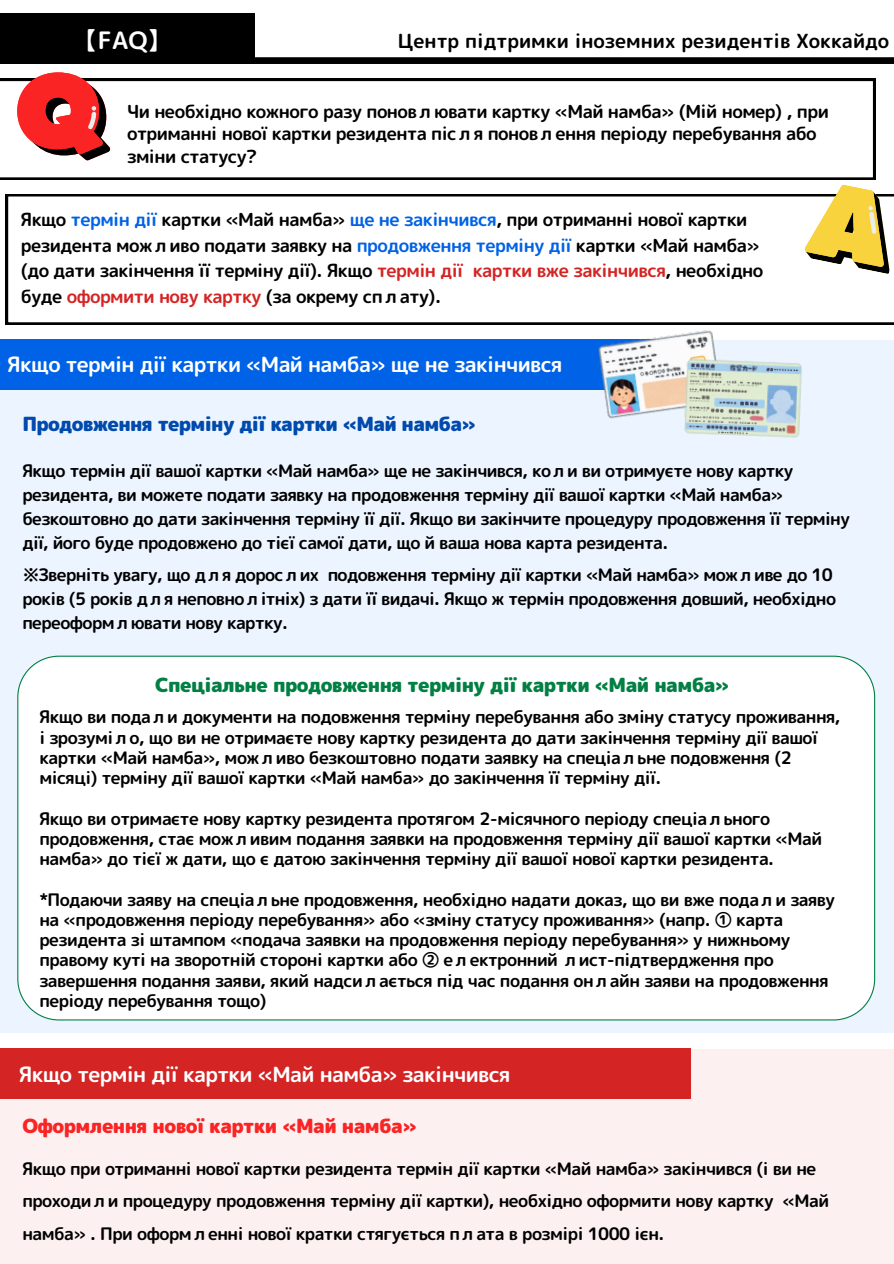
<style>
.page{position:relative;width:894px;height:1264px;background:#fff}
.page>*{position:absolute;margin:0;border:0;box-sizing:border-box;transform-origin:0 0}
.t1{font:24px "rounded mplus 1 p bold";color:#fff}
.t2{font:21px "rounded mplus 1 p bold";letter-spacing:-.03em;color:#fff}
.t3{font:19.5px "rounded mplus 1 p black";letter-spacing:-.03em;color:#028043}
.t4{font:19.5px "rounded mplus 1 p bold";color:#000}
.t5{font:19.5px "rounded mplus 1 p black";letter-spacing:-.035em;color:#004aad}
.t6{font:19.5px "rounded mplus 1 p black";letter-spacing:-.03em;color:#fa2424}
.t7{font:18px/25.8px "rounded mplus 1 p bold";letter-spacing:-.03em;color:#000}
.t8{font:17.25px/20.2px "rounded mplus 1 p bold";letter-spacing:-.03em;color:#000}
.s1{color:#0062e6}
.s2{color:#d42424}
</style>
<div class="page">
<div style="left:6px;top:57px;width:887px;height:7px;background:#000"></div>
<div style="left:0;top:14px;width:254px;height:50px;background:#000"></div>
<svg style="left:6px;top:194px;width:887px;height:130px"></svg>
<div style="left:0;top:340px;width:893px;height:692px;background:#ecf4ff"></div>
<svg style="left:0;top:79px;width:874px;height:101px"></svg>
<svg style="left:17px;top:72px;width:93px;height:88px"></svg>
<svg style="left:802px;top:185px;width:91px;height:89px"></svg>
<div style="left:0;top:339px;width:696px;height:50px;background:#0062e6"></div>
<img style="left:597px;top:330px;width:119px;height:89px">
<img style="left:683px;top:358px;width:119px;height:80px">
<div style="left:17px;top:655px;width:857px;height:365px;background:#fff"></div>
<div style="left:0;top:1048px;width:893px;height:215px;background:#fcf0f0"></div>
<div style="left:0;top:1048px;width:691px;height:50px;background:#d42424"></div>
<p class="t1" style="left:74px;top:24px;width:98px">【FAQ】</p>
<p class="t4" style="left:398px;top:27px;width:493px">Центр підтримки іноземних резидентів Хоккайдо</p>
<p class="t7" style="left:127px;top:100px;width:703px;line-height:22.5px">Чи необхідно кожного разу поновлювати картку «Май намба» (Мій номер) , при отриманні нової картки резидента після поновлення періоду перебування або зміни статусу?</p>
<p class="t7" style="left:21px;top:206px;width:743px">Якщо <span class="s1">термін дії</span> картки «Май намба» <span class="s1">ще не закінчився</span>, при отриманні нової картки резидента можливо подати заявку на <span class="s1">продовження терміну дії</span> картки «Май намба» (до дати закінчення її терміну дії). Якщо <span class="s2">термін дії картки вже закінчився</span>, необхідно буде <span class="s2">оформити нову картку</span> (за окрему cплату).</p>
<p class="t2" style="left:7px;top:349px;width:556px">Якщо термін дії картки «Май намба» ще не закінчився</p>
<h1 class="t5" style="left:22px;top:410px;width:455px">Продовження терміну дії картки «Май намба»</h1>
<h2 class="t8" style="left:22px;top:458px;width:828px;line-height:24px">Якщо термін дії вашої картки «Май намба» ще не закінчився, коли ви отримуєте нову картку резидента, ви можете подати заявку на продовження терміну дії вашої картки «Май намба» безкоштовно до дати закінчення терміну її дії. Якщо ви закінчите процедуру продовження її терміну дії, його буде продовжено до тієї самої дати, що й ваша нова карта резидента.</h2>
<p class="t8" style="left:22px;top:562px;width:815px;line-height:24px">※Зверніть увагу, що для дорослих подовження терміну дії картки «Май намба» можливе до 10 років (5 років для неповнолітніх) з дати її видачі. Якщо ж термін продовження довший, необхідно переоформлювати нову картку.</p>
<h2 class="t3" style="left:155px;top:671px;width:575px">Спеціальне продовження терміну дії картки «Май намба»</h2>
<p class="t8" style="left:39px;top:706px;width:802px">Якщо ви подали документи на подовження терміну перебування або зміну статусу проживання, і зрозуміло, що ви не отримаєте нову картку резидента до дати закінчення терміну дії вашої картки «Май намба», можливо безкоштовно подати заявку на спеціальне подовження (2 місяці) терміну дії вашої картки «Май намба» до закінчення її терміну дії.</p>
<h2 class="t8" style="left:39px;top:808px;width:784px">Якщо ви отримаєте нову картку резидента протягом 2-місячного періоду спеціального продовження, стає можливим подання заявки на продовження терміну дії вашої картки «Май намба» до тієї ж дати, що є датою закінчення терміну дії вашої нової картки резидента.</h2>
<p class="t8" style="left:39px;top:889px;width:797px">*Подаючи заяву на спеціальне продовження, необхідно надати доказ, що ви вже подали заяву на «продовження періоду перебування» або «зміну статусу проживання» (напр. ① карта резидента зі штампом «подача заявки на продовження періоду перебування» у нижньому правому куті на зворотній стороні картки або ② електронний лист-підтвердження про завершення подання заяви, який надсилається під час подання онлайн заяви на продовження періоду перебування тощо)</p>
<p class="t2" style="left:19px;top:1058px;width:492px">Якщо термін дії картки «Май намба» закінчився</p>
<h2 class="t6" style="left:22px;top:1112px;width:396px">Оформлення нової картки «Май намба»</h2>
<p class="t8" style="left:22px;top:1151px;width:808px;line-height:32.7px">Якщо при отриманні нової картки резидента термін дії картки «Май намба» закінчився (і ви не проходили процедуру продовження терміну дії картки), необхідно оформити нову картку «Май намба» . При оформленні нової кратки стягується плата в розмірі 1000 ієн.</p>
</div>
